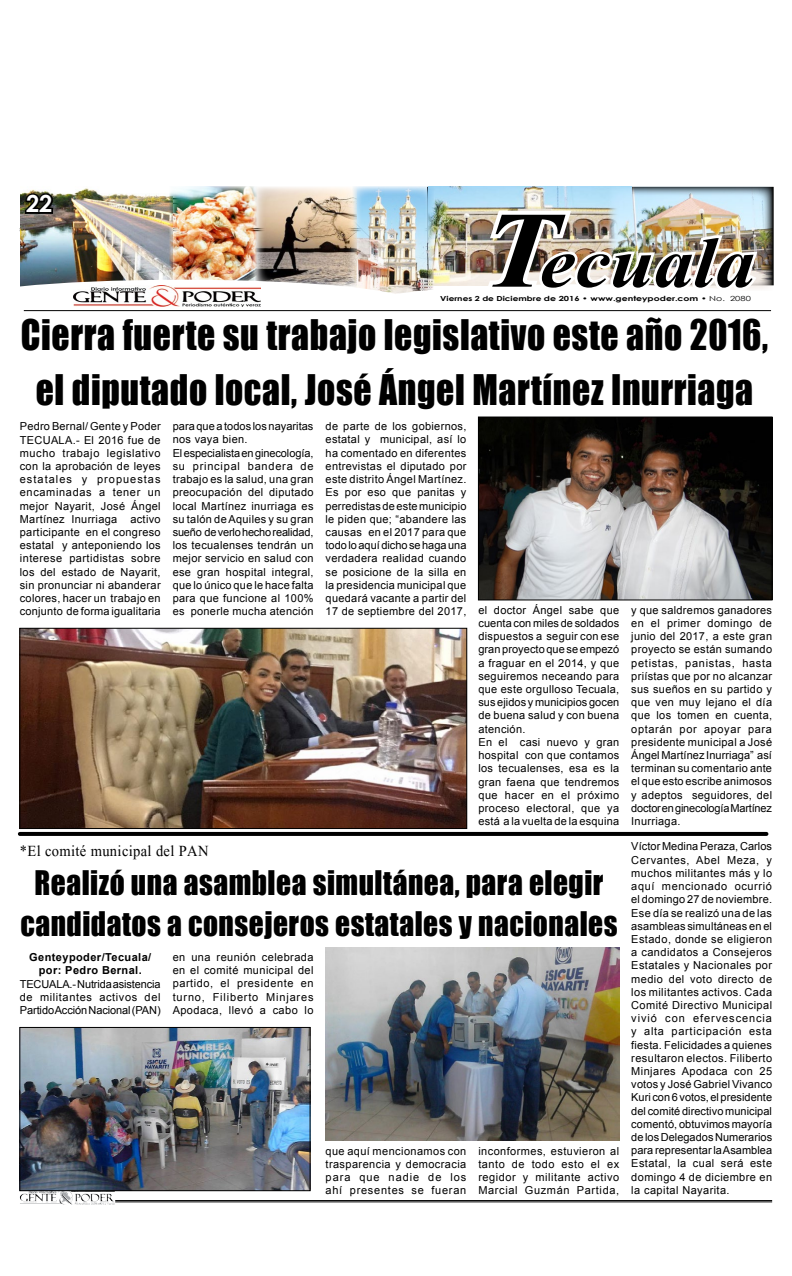
<style>
.page{position:relative;width:792px;height:1276px;background:#fff}
.page>*{position:absolute;margin:0;border:0;box-sizing:border-box;transform-origin:0 0}
.t1{font:italic 700 71.7px "Times New Roman";color:#000;scale:1.1 1}
.t2{font:38.7px/55.4px "Impact";letter-spacing:.02em;color:#000;text-align:center;scale:.92 1}
.t3{font:31.1px/41px "Impact";letter-spacing:.02em;color:#000;text-align:center;scale:.94 1}
.t4{font:700 25.2px "Century Gothic";color:#fff;scale:1.14 1}
.t5{font:700 23.6px "Century Gothic";color:#fff}
.t6{font:19.1px "Aparajita";letter-spacing:.02em;color:#000;scale:.94 1}
.t7{font:11px/13.2px "Arial";letter-spacing:.03em;color:#000;text-align:justify}
.t8{font:700 11px/13.2px "Arial";letter-spacing:.04em;color:#000;text-align:center}
.t9{font:700 7px "Century Gothic";color:#000;scale:1.29 1}
.s1{font-size:108.6px}
.s2{font-weight:400}
</style>
<div class="page">
<hr style="left:115px;top:1200px;width:657px;height:1px;background:#000">
<hr style="left:115px;top:1201px;width:657px;height:1px;background:#000">
<img style="left:58px;top:1191px;width:14px;height:11px">
<img style="left:433px;top:187px;width:48px;height:98px">
<img style="left:21px;top:188px;width:149px;height:92px">
<img style="left:170px;top:187px;width:85px;height:93px">
<img style="left:357px;top:187px;width:76px;height:104px">
<img style="left:255px;top:187px;width:102px;height:93px">
<svg style="left:20px;top:280px;width:393px;height:32px"></svg>
<img style="left:73px;top:285px;width:188px;height:22px">
<div style="left:371px;top:284px;width:421px;height:37px;background:#fff;border-radius:50%"></div>
<hr style="left:24px;top:310px;width:747px;height:1px;background:#000">
<img style="left:481px;top:186px;width:293px;height:126px">
<svg style="left:19px;top:189px;width:42px;height:42px;background:#5f5d53"></svg>
<svg style="left:20px;top:832px;width:746px;height:4px;background:#040404"></svg>
<img style="left:21px;top:1029px;width:288px;height:160px">
<div style="left:19px;top:1027px;width:292px;height:164px;border:1px solid #000"></div>
<img style="left:326px;top:947px;width:293px;height:193px">
<img style="left:480px;top:418px;width:291px;height:180px">
<div style="left:478px;top:416px;width:295px;height:184px;border:1px solid #000"></div>
<img style="left:21px;top:630px;width:444px;height:197px">
<div style="left:19px;top:628px;width:448px;height:201px;border:1px solid #000"></div>
<h3 class="t5" style="left:26px;top:186px;width:28px">22</h3>
<h3 class="t4" style="left:20px;top:188px;width:30px">22</h3>
<h1 class="t1" style="left:483px;top:213px;width:249px"><span class="s1">T</span>ecuala</h1>
<p class="t9" style="left:440px;top:294px;width:242px">Viernes 2 de Diciembre de 2016 • www.genteypoder.com • <span class="s2">No. 2080</span></p>
<h2 class="t2" style="left:21px;top:306px;width:814px">Cierra fuerte su trabajo legislativo este año 2016, el diputado local, José Ángel Martínez Inurriaga</h2>
<p class="t7" style="left:20px;top:420px;width:142px">Pedro Bernal/ Gente y Poder TECUALA.- El 2016 fue de mucho trabajo legislativo con la aprobación de leyes estatales y propuestas encaminadas a tener un mejor Nayarit, José Ángel Martínez Inurriaga activo participante en el congreso estatal y anteponiendo los interese partidistas sobre los del estado de Nayarit, sin pronunciar ni abanderar colores, hacer un trabajo en conjunto de forma igualitaria</p>
<p class="t7" style="left:173px;top:420px;width:142px;text-align:left">para que a todos los nayaritas nos vaya bien.<br>El especialista en ginecología, su principal bandera de trabajo es la salud, una gran preocupación del diputado local Martínez inurriaga es su talón de Aquiles y su gran sueño de verlo hecho realidad, los tecualenses tendrán un mejor servicio en salud con ese gran hospital integral, que lo único que le hace falta para que funcione al 100% es ponerle mucha atención</p>
<p class="t7" style="left:326px;top:420px;width:295px;text-align:left">de parte de los gobiernos,<br>estatal y municipal, así lo<br>ha comentado en diferentes<br>entrevistas el diputado por<br>este distrito Ángel Martínez.<br>Es por eso que panitas y<br>perredistas de este municipio<br>le piden que; “abandere las<br>causas en el 2017 para que<br>todo lo aquí dicho se haga una<br>verdadera realidad cuando<br>se posicione de la silla en<br>la presidencia municipal que<br>quedará vacante a partir del<br>17 de septiembre del 2017, el doctor Ángel sabe que</p>
<p class="t7" style="left:478px;top:616px;width:142px;text-align:left">cuenta con miles de soldados dispuestos a seguir con ese gran proyecto que se empezó a fraguar en el 2014, y que seguiremos neceando para que este orgulloso Tecuala, sus ejidos y municipios gocen de buena salud y con buena atención.<br>En el casi nuevo y gran hospital con que contamos los tecualenses, esa es la gran faena que tendremos que hacer en el próximo proceso electoral, que ya está a la vuelta de la esquina</p>
<h3 class="t6" style="left:20px;top:839px;width:202px">*El comité municipal del PAN</h3>
<h3 class="t3" style="left:20px;top:862px;width:637px">Realizó una asamblea simultánea, para elegir candidatos a consejeros estatales y nacionales</h3>
<p class="t8" style="left:29px;top:950px;width:124px">Genteypoder/Tecuala/ por: Pedro Bernal.</p>
<p class="t7" style="left:20px;top:977px;width:142px">TECUALA.- Nutrida asistencia de militantes activos del Partido Acción Nacional (PAN)</p>
<p class="t7" style="left:173px;top:950px;width:142px">en una reunión celebrada en el comité municipal del partido, el presidente en turno, Filiberto Minjares Apodaca, llevó a cabo lo</p>
<p class="t7" style="left:326px;top:1144px;width:142px">que aquí mencionamos con trasparencia y democracia para que nadie de los ahí presentes se fueran</p>
<p class="t7" style="left:478px;top:1144px;width:142px">inconformes, estuvieron al tanto de todo esto el ex regidor y militante activo Marcial Guzmán Partida,</p>
<p class="t7" style="left:631px;top:603px;width:142px">y que saldremos ganadores en el primer domingo de junio del 2017, a este gran proyecto se están sumando petistas, panistas, hasta priístas que por no alcanzar sus sueños en su partido y que ven muy lejano el día que los tomen en cuenta, optarán por apoyar para presidente municipal a José Ángel Martínez Inurriaga” así terminan su comentario ante el que esto escribe animosos y adeptos seguidores, del doctor en ginecología Martínez Inurriaga.</p>
<p class="t7" style="left:631px;top:840px;width:142px">Víctor Medina Peraza, Carlos Cervantes, Abel Meza, y muchos militantes más y lo aquí mencionado ocurrió el domingo 27 de noviembre.<br>Ese día se realizó una de las asambleas simultáneas en el Estado, donde se eligieron a candidatos a Consejeros Estatales y Nacionales por medio del voto directo de los militantes activos. Cada Comité Directivo Municipal vivió con efervescencia y alta participación esta fiesta. Felicidades a quienes resultaron electos. Filiberto Minjares Apodaca con 25 votos y José Gabriel Vivanco Kuri con 6 votos, el presidente del comité directivo municipal comentó, obtuvimos mayoría de los Delegados Numerarios para representar la Asamblea Estatal, la cual será este domingo 4 de diciembre en la capital Nayarita.</p>
</div>
